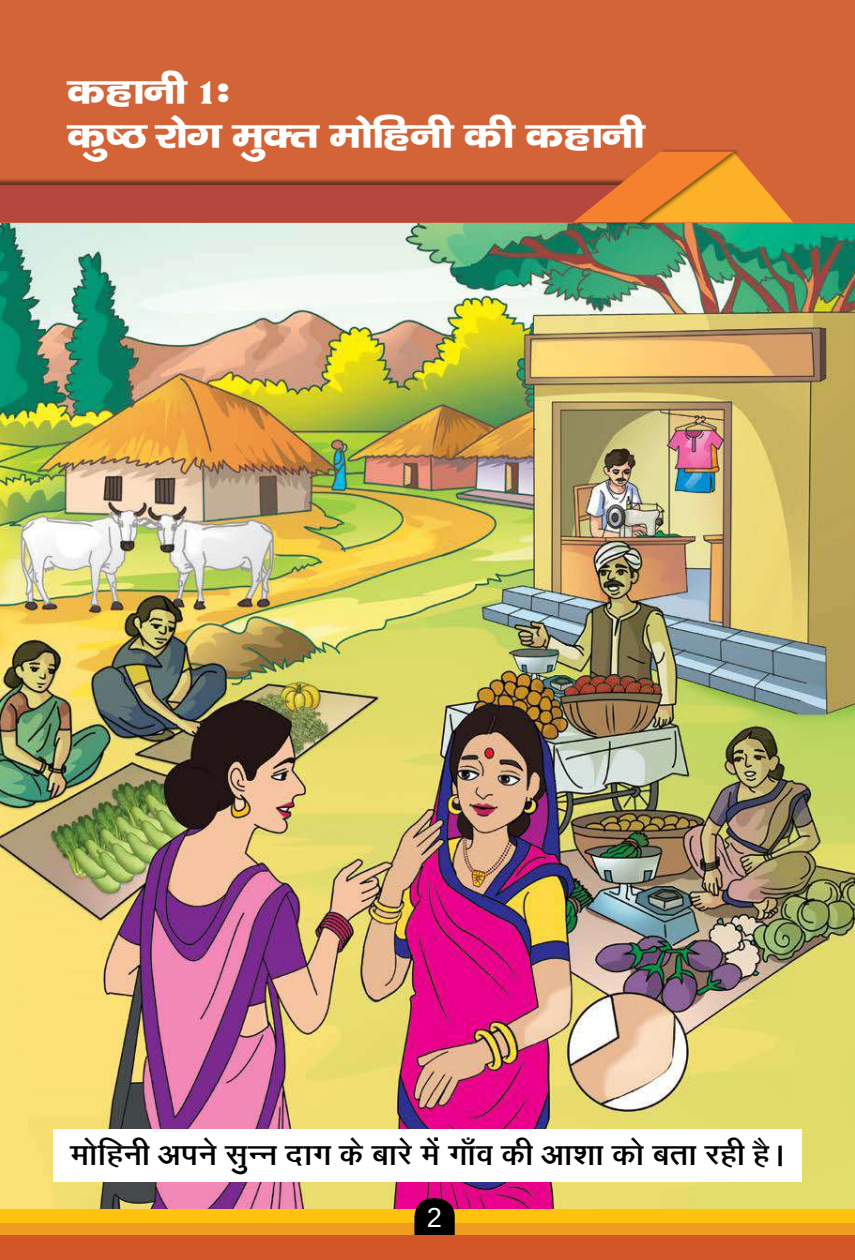
<style>
.page{position:relative;width:855px;height:1260px;background:#fff}
.page>*{position:absolute;margin:0;border:0;box-sizing:border-box;transform-origin:0 0}
.t1{font:43.75px/43.8px "AA Aman";color:#fff}
.t2{font:37.5px "KBC";color:#000}
.t3{font:27.38px "Arimo";color:#fff}
</style>
<div class="page">
<img style="left:0;top:222px;width:855px;height:987px">
<div style="left:0;top:1223px;width:855px;height:12px;background:#ef9c20"></div>
<div style="left:0;top:1209px;width:855px;height:14px;background:#ffc20e"></div>
<svg style="left:414px;top:1198px;width:41px;height:37px;background:#1a030d"></svg>
<div style="left:0;top:1235px;width:855px;height:25px;background:#d25628"></div>
<div style="left:53px;top:1129px;width:749px;height:52px;background:#fff"></div>
<div style="left:0;top:0;width:855px;height:222px;background:#d26438"></div>
<div style="left:573px;top:149px;width:167px;height:77px;background:#000;opacity:.5"></div>
<svg style="left:0;top:152px;width:793px;height:70px"></svg>
<p class="t1" style="left:68px;top:74px;width:578px">dgkuh 1%<br>dq"B jksx eqDr eksfguh dh dgkuh</p>
<p class="t2" style="left:70px;top:1135px;width:717px">eksfguh vius lqUu nkx ds ckjs esa xk¡o dh vk'kk dks crk jgh gSA</p>
<p class="t3" style="left:427px;top:1200px;width:17px">2</p>
</div>
